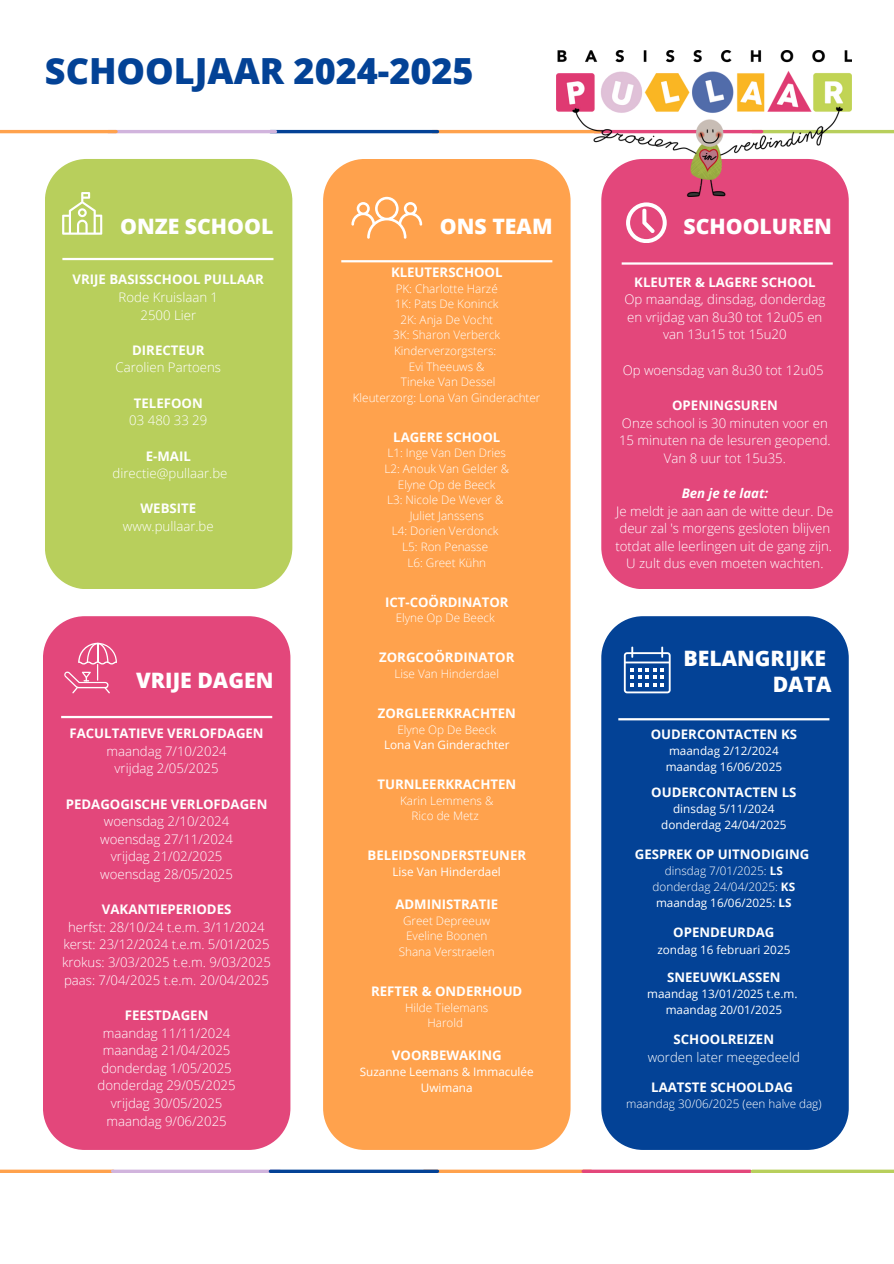
<style>
.page{position:relative;width:894px;height:1264px;background:#fff}
.page>*{position:absolute;margin:0;border:0;box-sizing:border-box;transform-origin:0 0}
.t1{font:800 36px "Open Sans";color:#034296}
.t2{font:800 21.3px/25.8px "Open Sans";color:#fff;text-align:right}
.t3{font:300 13.2px/17.5px "Open Sans";color:#fff;text-align:center}
.t4{font:700 13.2px/17.5px "Open Sans";color:#fff;text-align:center}
.t5{font:300 11.7px/15.6px "Open Sans";color:#fff;text-align:center}
.t6{font:11.7px/15.6px "Open Sans";color:#fff;text-align:center}
.s1{font-weight:300}
.s2{font-weight:700}
.s3{font-weight:700;font-style:italic}
.s4{font-weight:400}
</style>
<div class="page">
<hr style="left:752px;top:130px;width:141px;height:3px;background:#b8cf5c">
<hr style="left:432px;top:130px;width:167px;height:3px;background:#ffa24d">
<hr style="left:270px;top:130px;width:167px;height:3px;background:#034296">
<hr style="left:108px;top:130px;width:167px;height:3px;background:#d1b4dd">
<hr style="left:0;top:130px;width:116px;height:3px;background:#ffa24d">
<hr style="left:0;top:1169px;width:113px;height:3px;background:#ffa24d">
<hr style="left:112px;top:1169px;width:168px;height:3px;background:#d1b4dd">
<hr style="left:424px;top:1169px;width:167px;height:3px;background:#ffa24d">
<hr style="left:270px;top:1169px;width:167px;height:3px;background:#034296">
<hr style="left:583px;top:1169px;width:167px;height:3px;background:#e3477b">
<hr style="left:752px;top:1169px;width:141px;height:3px;background:#b8cf5c">
<div style="left:601px;top:197px;width:247px;height:392px;background:#e3477b"></div>
<div style="left:601px;top:616px;width:247px;height:533px;background:#034296"></div>
<div style="left:323px;top:159px;width:247px;height:990px;background:#ffa24d"></div>
<div style="left:45px;top:159px;width:247px;height:430px;background:#b8cf5c"></div>
<div style="left:43px;top:616px;width:247px;height:533px;background:#e3477b"></div>
<svg style="left:62px;top:192px;width:40px;height:42px"></svg>
<svg style="left:351px;top:197px;width:71px;height:41px;background:#ffb572"></svg>
<svg style="left:626px;top:202px;width:40px;height:41px"></svg>
<svg style="left:623px;top:646px;width:47px;height:47px"></svg>
<svg style="left:64px;top:642px;width:53px;height:51px;background:#e7638f"></svg>
<hr style="left:62px;top:258px;width:211px;height:2px;background:#fff">
<hr style="left:341px;top:260px;width:211px;height:2px;background:#fff">
<hr style="left:621px;top:262px;width:211px;height:3px;background:#fff">
<hr style="left:61px;top:716px;width:211px;height:2px;background:#fff">
<hr style="left:618px;top:718px;width:211px;height:2px;background:#fff">
<img style="left:556px;top:50px;width:295px;height:147px">
<h4 class="t1" style="left:45px;top:46px;width:430px">SCHOOLJAAR 2024-2025</h4>
<p class="t2" style="left:120px;top:212px;width:155px">ONZE SCHOOL</p>
<p class="t2" style="left:440px;top:212px;width:114px">ONS TEAM</p>
<h2 class="t2" style="left:683px;top:213px;width:150px">SCHOOLUREN</h2>
<h3 class="t4" style="left:72px;top:270px;width:193px">VRIJE BASISSCHOOL PULLAAR<br><span class="s1">Rode Kruislaan 1<br>2500 Lier</span></h3>
<h4 class="t3" style="left:115px;top:341px;width:107px"><span class="s2">DIRECTEUR<br></span>Carolien Partoens</h4>
<h4 class="t3" style="left:129px;top:394px;width:79px"><span class="s2">TELEFOON<br></span>03 480 33 29</h4>
<p class="t3" style="left:113px;top:446px;width:116px"><span class="s2">E-MAIL </span>directie@pullaar.be</p>
<h2 class="t3" style="left:123px;top:499px;width:92px"><span class="s2">WEBSITE </span>www.pullaar.be</h2>
<h4 class="t2" style="left:136px;top:667px;width:139px">VRIJE DAGEN</h4>
<h4 class="t3" style="left:69px;top:724px;width:196px"><span class="s2">FACULTATIEVE VERLOFDAGEN </span>maandag 7/10/2024<br>vrijdag 2/05/2025</h4>
<h4 class="t3" style="left:66px;top:794px;width:203px"><span class="s2">PEDAGOGISCHE VERLOFDAGEN </span>woensdag 2/10/2024<br>woensdag 27/11/2024<br>vrijdag 21/02/2025<br>woensdag 28/05/2025</h4>
<h4 class="t3" style="left:62px;top:900px;width:210px"><span class="s2">VAKANTIEPERIODES<br></span>herfst: 28/10/24 t.e.m. 3/11/2024 kerst: 23/12/2024 t.e.m. 5/01/2025 krokus: 3/03/2025 t.e.m. 9/03/2025 paas: 7/04/2025 t.e.m. 20/04/2025</h4>
<p class="t3" style="left:98px;top:1006px;width:139px"><span class="s2">FEESTDAGEN </span>maandag 11/11/2024 maandag 21/04/2025 donderdag 1/05/2025 donderdag 29/05/2025 vrijdag 30/05/2025 maandag 9/06/2025</p>
<p class="t4" style="left:391px;top:263px;width:113px">KLEUTERSCHOOL</p>
<p class="t5" style="left:395px;top:280px;width:104px">PK: Charlotte Harzé</p>
<p class="t5" style="left:395px;top:296px;width:105px">1K: Pats De Koninck</p>
<p class="t5" style="left:400px;top:311px;width:94px">2K: Anja De Vocht</p>
<p class="t5" style="left:393px;top:327px;width:108px">3K: Sharon Verberck</p>
<p class="t5" style="left:394px;top:343px;width:103px">Kinderverzorgsters:</p>
<p class="t5" style="left:409px;top:358px;width:77px">Evi Theeuws &amp;</p>
<p class="t5" style="left:401px;top:374px;width:96px">Tineke Van Dessel</p>
<p class="t5" style="left:353px;top:389px;width:189px">Kleuterzorg: Lona Van Ginderachter</p>
<p class="t4" style="left:393px;top:428px;width:109px">LAGERE SCHOOL</p>
<p class="t5" style="left:387px;top:445px;width:120px">L1: Inge Van Den Dries</p>
<p class="t5" style="left:384px;top:460px;width:126px">L2: Anouk Van Gelder &amp;<br>Elyne Op de Beeck</p>
<p class="t5" style="left:387px;top:492px;width:118px">L3: Nicole De Wever &amp;</p>
<p class="t5" style="left:409px;top:507px;width:76px">Juliet Janssens</p>
<p class="t5" style="left:392px;top:523px;width:108px">L4: Dorien Verdonck</p>
<p class="t5" style="left:402px;top:538px;width:87px">L5: Ron Penasse</p>
<p class="t5" style="left:407px;top:554px;width:80px">L6: Greet Kühn</p>
<h4 class="t4" style="left:385px;top:593px;width:125px">ICT-COÖRDINATOR</h4>
<h4 class="t5" style="left:395px;top:610px;width:100px">Elyne Op De Beeck</h4>
<p class="t4" style="left:379px;top:648px;width:137px">ZORGCOÖRDINATOR</p>
<p class="t5" style="left:394px;top:665px;width:106px">Lise Van Hinderdael</p>
<p class="t4" style="left:377px;top:704px;width:140px">ZORGLEERKRACHTEN</p>
<p class="t5" style="left:397px;top:721px;width:100px">Elyne Op De Beeck</p>
<p class="t6" style="left:384px;top:736px;width:127px">Lona Van Ginderachter</p>
<h4 class="t4" style="left:377px;top:775px;width:140px">TURNLEERKRACHTEN</h4>
<h4 class="t5" style="left:400px;top:792px;width:95px">Karin Lemmens &amp;<br>Rico de Metz</h4>
<h4 class="t4" style="left:367px;top:846px;width:160px">BELEIDSONDERSTEUNER</h4>
<h4 class="t6" style="left:392px;top:863px;width:110px">Lise Van Hinderdael</h4>
<p class="t4" style="left:395px;top:895px;width:104px">ADMINISTRATIE</p>
<p class="t5" style="left:403px;top:912px;width:89px">Greet Depreeuw</p>
<p class="t5" style="left:406px;top:928px;width:83px">Eveline Boonen</p>
<p class="t5" style="left:399px;top:943px;width:97px">Shana Verstraelen</p>
<p class="t4" style="left:371px;top:982px;width:153px">REFTER &amp; ONDERHOUD</p>
<p class="t5" style="left:405px;top:999px;width:85px">Hilde Tielemans<br>Harold</p>
<h4 class="t4" style="left:392px;top:1046px;width:111px">VOORBEWAKING</h4>
<p class="t6" style="left:359px;top:1063px;width:175px">Suzanne Leemans &amp; Immaculée<br>Uwimana</p>
<p class="t3" style="left:624px;top:273px;width:202px"><span class="s2">KLEUTER &amp; LAGERE SCHOOL<br></span>Op maandag, dinsdag, donderdag en vrijdag van 8u30 tot 12u05 en van 13u15 tot 15u20</p>
<p class="t3" style="left:622px;top:361px;width:202px">Op woensdag van 8u30 tot 12u05</p>
<h2 class="t3" style="left:618px;top:396px;width:213px"><span class="s2">OPENINGSUREN<br></span>Onze school is 30 minuten voor en<br>15 minuten na de lesuren geopend.<br>Van 8 uur tot 15u35.</h2>
<h4 class="t3" style="left:615px;top:484px;width:219px"><span class="s3">Ben je te laat:<br></span>Je meldt je aan aan de witte deur. De deur zal 's morgens gesloten blijven totdat alle leerlingen uit de gang zijn.<br>U zult dus even moeten wachten.</h4>
<h4 class="t2" style="left:683px;top:645px;width:150px">BELANGRIJKE<br>DATA</h4>
<h2 class="t4" style="left:650px;top:725px;width:148px">OUDERCONTACTEN KS</h2>
<p class="t6" style="left:668px;top:742px;width:111px">maandag 2/12/2024</p>
<h2 class="t6" style="left:665px;top:758px;width:118px">maandag 16/06/2025</h2>
<p class="t4" style="left:651px;top:782px;width:146px">OUDERCONTACTEN LS</p>
<p class="t6" style="left:673px;top:800px;width:103px">dinsdag 5/11/2024</p>
<p class="t6" style="left:661px;top:816px;width:127px">donderdag 24/04/2025</p>
<p class="t4" style="left:634px;top:845px;width:176px">GESPREK OP UITNODIGING</p>
<p class="t5" style="left:652px;top:862px;width:144px;line-height:16.2px">dinsdag 7/01/2025: <span class="s2">LS </span>donderdag 24/04/2025: <span class="s2">KS </span><span class="s4">maandag 16/06/2025:</span> <span class="s2">LS</span></p>
<p class="t4" style="left:673px;top:923px;width:103px">OPENDEURDAG</p>
<p class="t6" style="left:657px;top:941px;width:134px">zondag 16 februari 2025</p>
<h4 class="t4" style="left:667px;top:967px;width:115px">SNEEUWKLASSEN</h4>
<p class="t6" style="left:647px;top:985px;width:152px">maandag 13/01/2025 t.e.m.</p>
<p class="t6" style="left:665px;top:1001px;width:118px">maandag 20/01/2025</p>
<p class="t3" style="left:647px;top:1029px;width:154px;line-height:18px"><span class="s2">SCHOOLREIZEN<br></span>worden later meegedeeld</p>
<p class="t4" style="left:651px;top:1077px;width:143px">LAATSTE SCHOOLDAG</p>
<p class="t5" style="left:626px;top:1095px;width:197px">maandag 30/06/2025 (een halve dag)</p>
</div>
